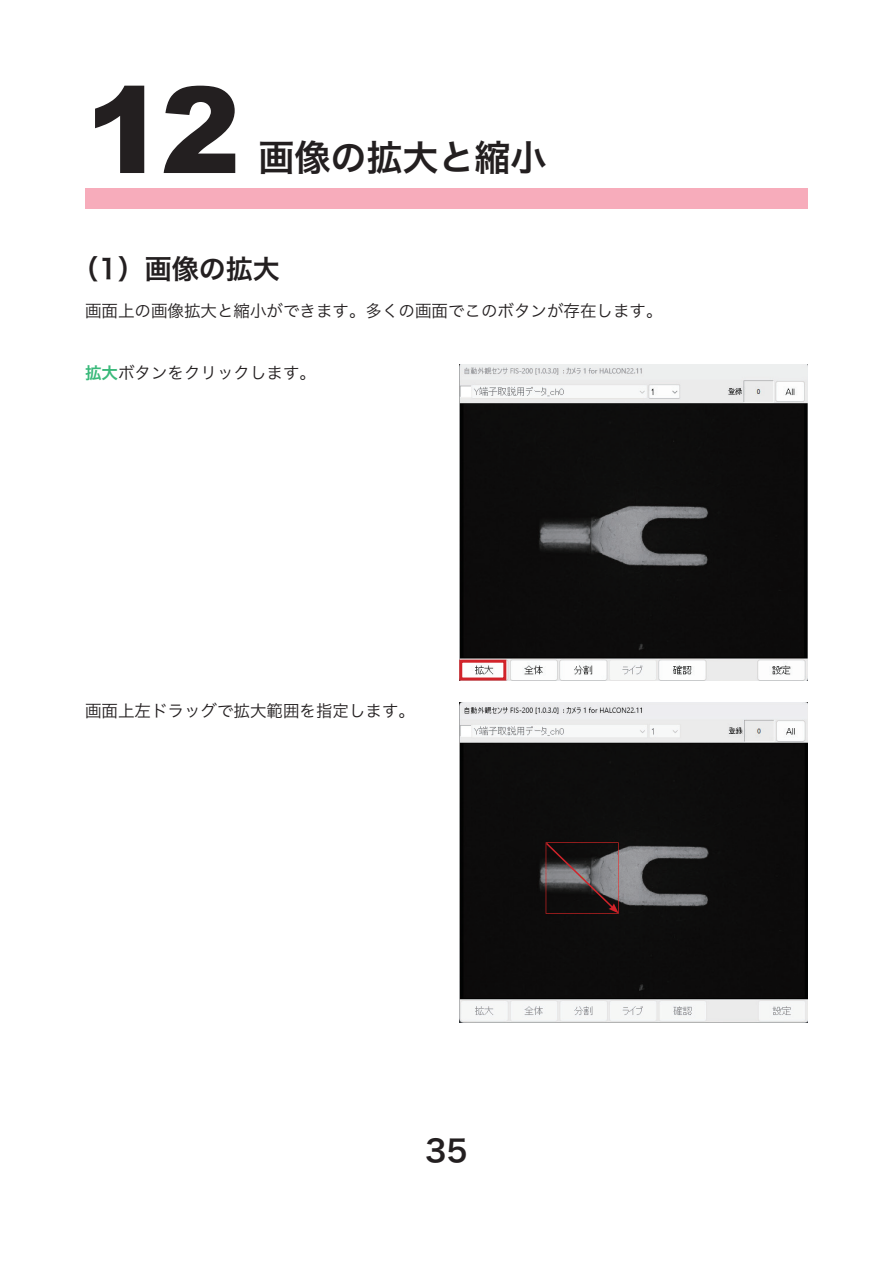
<style>
.page{position:relative;width:893px;height:1263px;background:#fff}
.page>*{position:absolute;margin:0;border:0;box-sizing:border-box;transform-origin:0 0}
.t1{font:900 120px "Arial";color:#231f20}
.t2{font:36px "Hira Kaku Pro W6";color:#231f20}
.t3{font:30px "Hira Kaku Pro W6";color:#231f20}
.t4{font:27px "Hira Kaku Pro W6";color:#231f20}
.t5{font:16.5px "Hira Kaku Pro W3";color:#231f20}
.s1{font-family:"Hira Kaku Pro W6";color:#39b97a}
</style>
<div class="page">
<img style="left:459px;top:703px;width:349px;height:319px">
<div style="left:85px;top:188px;width:723px;height:21px;background:#f7acbb"></div>
<svg style="left:544px;top:841px;width:75px;height:72px;background:#43393a"></svg>
<img style="left:459px;top:365px;width:349px;height:315px">
<div style="left:459px;top:660px;width:47px;height:20px;border:3px solid #d1232a"></div>
<h1 class="t1" style="left:85px;top:43px;width:157px">12</h1>
<h2 class="t2" style="left:259px;top:125px;width:289px">画像の拡大と縮小</h2>
<h3 class="t4" style="left:72px;top:245px;width:210px">（1）画像の拡大</h3>
<p class="t5" style="left:85px;top:296px;width:579px">画面上の画像拡大と縮小ができます。多くの画面でこのボタンが存在します。</p>
<p class="t5" style="left:85px;top:359px;width:232px"><span class="s1">拡大</span>ボタンをクリックします。</p>
<p class="t5" style="left:85px;top:696px;width:331px">画面上左ドラッグで拡大範囲を指定します。</p>
<h3 class="t3" style="left:425px;top:1123px;width:44px">35</h3>
</div>
